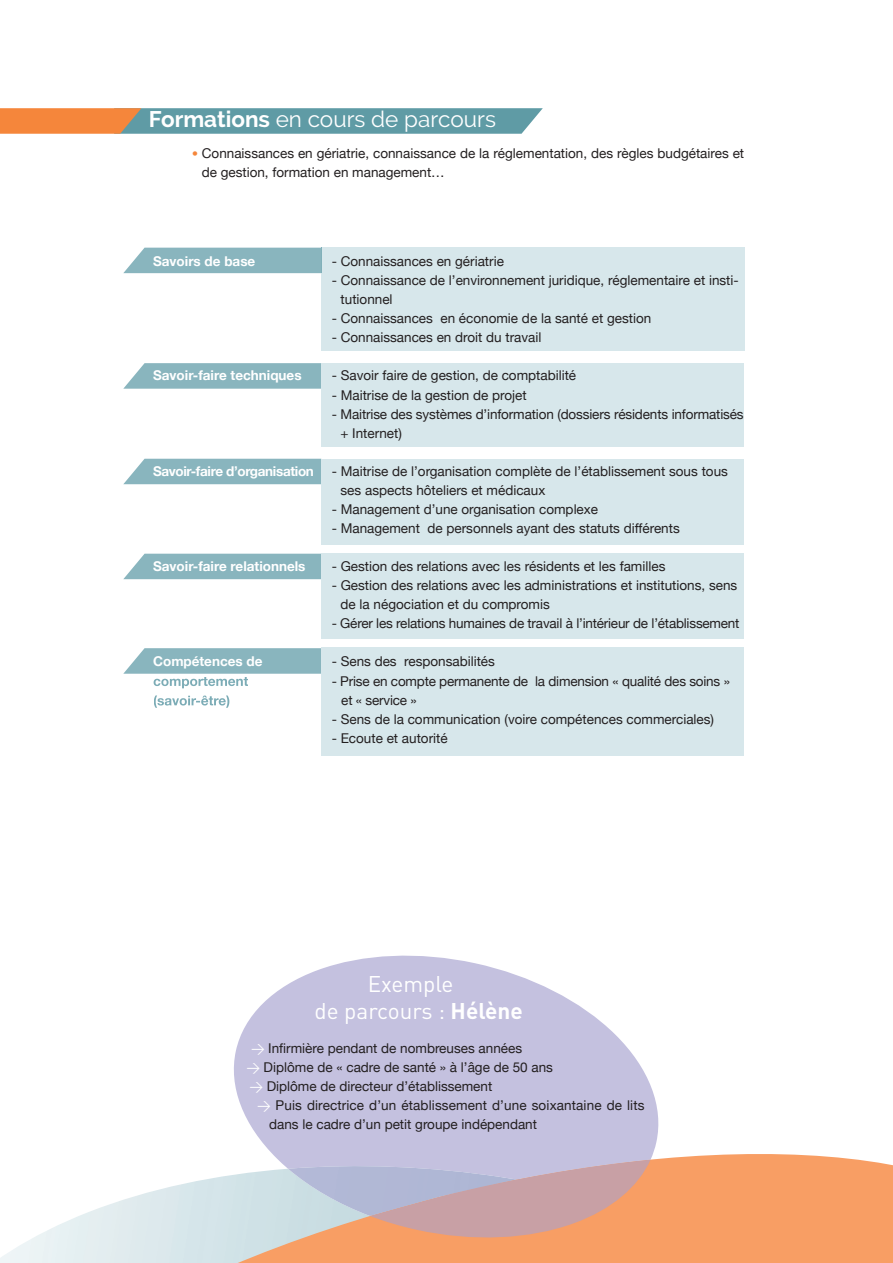
<style>
.page{position:relative;width:893px;height:1263px;background:#fff}
.page>*{position:absolute;margin:0;border:0;box-sizing:border-box;transform-origin:0 0}
.t1{font:22.5px "Raleway";color:#fff}
.t2{font:22.5px/27px "DINOT";color:#fff}
.t3{font:13.5px/19px "Helvetica Neue";color:#231f20}
.t4{font:700 13.5px "Helvetica Neue";color:#fff}
.t5{font:700 13.5px "Helvetica Neue";letter-spacing:-.025em;color:#fff}
.s1{font-weight:700}
.s2{font-family:"DIN";color:#f5863b}
.s3{font-family:"DIN";color:#fff}
</style>
<div class="page">
<div style="left:321px;top:248px;width:423px;height:103px;background:#d7e7eb"></div>
<div style="left:123px;top:248px;width:199px;height:25px;background:#89b5be"></div>
<svg style="left:123px;top:363px;width:198px;height:26px;background:#91bac2"></svg>
<div style="left:123px;top:459px;width:198px;height:25px;background:#89b5be"></div>
<div style="left:123px;top:554px;width:198px;height:25px;background:#89b5be"></div>
<div style="left:321px;top:363px;width:423px;height:84px;background:#d7e7eb"></div>
<div style="left:321px;top:459px;width:423px;height:85px;background:#d7e7eb"></div>
<div style="left:321px;top:553px;width:423px;height:86px;background:#d7e7eb"></div>
<div style="left:321px;top:648px;width:423px;height:108px;background:#d7e7eb"></div>
<svg style="left:0;top:1154px;width:893px;height:109px;fill:#f89e64"></svg>
<svg style="left:123px;top:648px;width:198px;height:40px"></svg>
<svg style="left:154px;top:695px;width:33px;height:13px"></svg>
<svg style="left:228px;top:955px;width:436px;height:224px;fill:#c4c1df"></svg>
<img style="left:288px;top:1165px;width:82px;height:51px">
<svg style="left:370px;top:1159px;width:281px;height:83px;background:#cea7a5"></svg>
<svg style="left:0;top:108px;width:543px;height:26px;background:#88998e"></svg>
<h1 class="t1" style="left:149px;top:111px;width:349px"><span class="s1">Formations</span> en cours de parcours</h1>
<p class="t3" style="left:202px;top:143px;width:544px;text-indent:-10px"><span class="s2">•</span> Connaissances en gériatrie, connaissance de la réglementation, des règles budgétaires et de gestion, formation en management…</p>
<p class="t4" style="left:153px;top:253px;width:104px">Savoirs de base</p>
<p class="t3" style="left:332px;top:251px;width:174px">- Connaissances en gériatrie</p>
<p class="t3" style="left:341px;top:271px;width:400px;text-indent:-9px">- Connaissance de l’environnement juridique, réglementaire et insti&shy;tutionnel</p>
<p class="t3" style="left:332px;top:308px;width:321px">- Connaissances en économie de la santé et gestion</p>
<p class="t3" style="left:332px;top:328px;width:211px">- Connaissances en droit du travail</p>
<p class="t4" style="left:153px;top:367px;width:150px">Savoir-faire techniques</p>
<p class="t3" style="left:332px;top:366px;width:246px">- Savoir faire de gestion, de comptabilité</p>
<p class="t3" style="left:332px;top:385px;width:197px">- Maitrise de la gestion de projet</p>
<p class="t3" style="left:340px;top:404px;width:405px;text-indent:-9px">- Maitrise des systèmes d’information (dossiers résidents informatisés + Internet)</p>
<p class="t5" style="left:153px;top:463px;width:162px">Savoir-faire d’organisation</p>
<p class="t3" style="left:341px;top:461px;width:389px;text-indent:-9px">- Maitrise de l’organisation complète de l’établissement sous tous ses aspects hôteliers et médicaux</p>
<p class="t3" style="left:332px;top:499px;width:268px">- Management d’une organisation complexe</p>
<p class="t3" style="left:332px;top:518px;width:350px">- Management de personnels ayant des statuts différents</p>
<p class="t4" style="left:153px;top:558px;width:154px">Savoir-faire relationnels</p>
<p class="t3" style="left:332px;top:557px;width:335px">- Gestion des relations avec les résidents et les familles</p>
<p class="t3" style="left:341px;top:576px;width:398px;text-indent:-9px">- Gestion des relations avec les administrations et institutions, sens de la négociation et du compromis</p>
<p class="t3" style="left:332px;top:614px;width:409px">- Gérer les relations humaines de travail à l’intérieur de l’établissement</p>
<p class="t4" style="left:153px;top:653px;width:111px">Compétences de</p>
<p class="t3" style="left:332px;top:652px;width:165px">- Sens des responsabilités</p>
<p class="t3" style="left:341px;top:671px;width:390px;line-height:19.5px;text-indent:-10px">- Prise en compte permanente de la dimension « qualité des soins » et « service »</p>
<p class="t3" style="left:332px;top:710px;width:384px">- Sens de la communication (voire compétences commerciales)</p>
<p class="t3" style="left:332px;top:729px;width:118px">- Ecoute et autorité</p>
<h1 class="t2" style="left:314px;top:973px;width:210px;text-indent:53px">Exemple<br>de parcours : <span class="s1">Hélène</span></h1>
<p class="t3" style="left:246px;top:1038px;width:308px;text-indent:5px"><span class="s3">&gt;</span> Infirmière pendant de nombreuses années<br><span class="s3">&gt;</span> Diplôme de « cadre de santé » à l’âge de 50 ans <span class="s3">&gt;</span> Diplôme de directeur d’établissement</p>
<p class="t3" style="left:269px;top:1095px;width:377px;text-indent:-12px"><span class="s3">&gt;</span> Puis directrice d’un établissement d’une soixantaine de lits dans le cadre d’un petit groupe indépendant</p>
</div>
